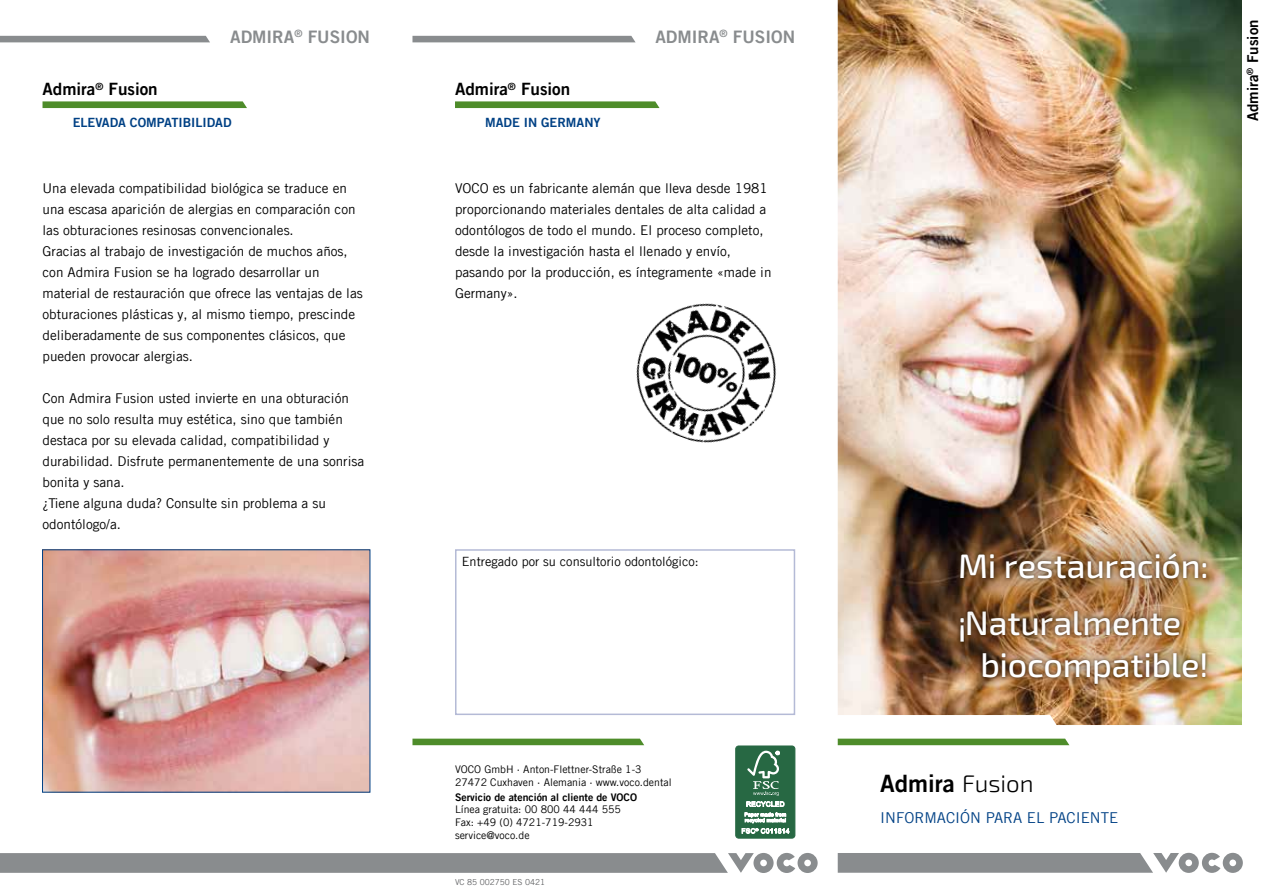
<style>
.page{position:relative;width:1263px;height:893px;background:#fff}
.page>*{position:absolute;margin:0;border:0;box-sizing:border-box;transform-origin:0 0}
.t1{font:33.9px/42px "Exo 2";letter-spacing:-.005em;color:#fff}
.t2{font:24px "Trade Gothic LT Com Bd 2";color:#000}
.t3{font:17.25px "Trade Gothic LT Com Bd 2";color:#898c8e}
.t4{font:16.95px "Trade Gothic LT Com Bd 2";color:#000}
.t5{font:15px "Trade Gothic LT Com";color:#004185}
.t6{font:15px "Trade Gothic LT Com Bd 2";color:#000}
.t7{font:13.5px/21px "Trade Gothic LT Com";color:#000}
.t8{font:12.75px "Trade Gothic LT Com";color:#000}
.t9{font:12.75px "Trade Gothic LT Com Bd 2";color:#004185}
.t10{font:10.5px/12.6px "Trade Gothic LT Com";color:#000}
.t11{font:10.5px "Trade Gothic LT Com Bd 2";color:#000}
.t12{font:8.25px "Trade Gothic LT Com";color:#646567}
.s1{font-family:"Exo 2"}
</style>
<div class="page">
<svg style="left:0;top:853px;width:818px;height:20px;background:#909395"></svg>
<svg style="left:412px;top:739px;width:232px;height:6px"></svg>
<svg style="left:838px;top:853px;width:405px;height:20px;background:#979a9b"></svg>
<svg style="left:838px;top:739px;width:231px;height:6px"></svg>
<img style="left:838px;top:0;width:404px;height:725px">
<div style="left:933px;top:585px;width:300px;height:125px;background:#4e331b;opacity:.55"></div>
<div style="left:906px;top:499px;width:354px;height:135px;background:#4e331b;opacity:.55"></div>
<div style="left:736px;top:746px;width:59px;height:92px;background:#276843;border-radius:3px"></div>
<div style="left:735px;top:746px;width:60px;height:92px;border:1px solid #276843;border-radius:3px"></div>
<svg style="left:742px;top:751px;width:47px;height:83px"></svg>
<div style="left:1243px;top:0;width:20px;height:740px;background:#fff"></div>
<svg style="left:43px;top:101px;width:204px;height:7px"></svg>
<svg style="left:455px;top:101px;width:204px;height:7px"></svg>
<svg style="left:0;top:36px;width:210px;height:6px"></svg>
<svg style="left:412px;top:36px;width:223px;height:6px"></svg>
<div style="left:455px;top:549px;width:340px;height:166px;border:2px solid #b4bad6"></div>
<img style="left:44px;top:551px;width:324px;height:240px">
<img style="left:636px;top:303px;width:140px;height:140px">
<p class="t3" style="left:230px;top:26px;width:141px">ADMIRA<sup>®</sup> FUSION</p>
<p class="t3" style="left:655px;top:26px;width:141px">ADMIRA<sup>®</sup> FUSION</p>
<p class="t4" style="left:43px;top:79px;width:117px">Admira<sup>®</sup> Fusion</p>
<p class="t9" style="left:73px;top:115px;width:160px">ELEVADA COMPATIBILIDAD</p>
<p class="t7" style="left:43px;top:177px;width:322px">Una elevada compatibilidad biológica se traduce en una escasa aparición de alergias en comparación con las obturaciones resinosas convencionales.<br>Gracias al trabajo de investigación de muchos años, con Admira Fusion se ha logrado desarrollar un material de restauración que ofrece las ventajas de las obturaciones plásticas y, al mismo tiempo, prescinde deliberadamente de sus componentes clásicos, que pueden provocar alergias.</p>
<p class="t7" style="left:43px;top:388px;width:323px">Con Admira Fusion usted invierte en una obturación que no solo resulta muy estética, sino que también destaca por su elevada calidad, compatibilidad y durabilidad. Disfrute permanentemente de una sonrisa bonita y sana.<br>¿Tiene alguna duda? Consulte sin problema a su odontólogo/a.</p>
<p class="t4" style="left:455px;top:79px;width:117px">Admira<sup>®</sup> Fusion</p>
<p class="t9" style="left:485px;top:115px;width:117px">MADE IN GERMANY</p>
<p class="t7" style="left:455px;top:178px;width:318px">VOCO es un fabricante alemán que lleva desde 1981 proporcionando materiales dentales de alta calidad a odontólogos de todo el mundo. El proceso completo, desde la investigación hasta el llenado y envío, pasando por la producción, es íntegramente «made in Germany».</p>
<p class="t8" style="left:462px;top:554px;width:238px">Entregado por su consultorio odontológico:</p>
<p class="t10" style="left:455px;top:763px;width:218px">VOCO GmbH · Anton-Flettner-Straße 1-3<br>27472 Cuxhaven · Alemania · www.voco.dental</p>
<p class="t11" style="left:455px;top:790px;width:183px">Servicio de atención al cliente de VOCO</p>
<p class="t10" style="left:455px;top:803px;width:167px">Línea gratuita: 00 800 44 444 555<br>Fax: +49 (0) 4721-719-2931 service@voco.de</p>
<p class="t12" style="left:455px;top:877px;width:92px">VC 85 002750 ES 0421</p>
<p class="t6" style="left:1243px;top:121px;width:103px;rotate:-90deg">Admira<sup>®</sup> Fusion</p>
<h1 class="t1" style="left:958px;top:544px;width:252px">Mi restauración:</h1>
<h1 class="t1" style="left:980px;top:601px;width:230px;text-indent:-23px">¡Naturalmente biocompatible!</h1>
<h2 class="t2" style="left:880px;top:768px;width:155px">Admira <span class="s1">Fusion</span></h2>
<p class="t5" style="left:880px;top:808px;width:239px">INFORMACIÓN PARA EL PACIENTE</p>
</div>
